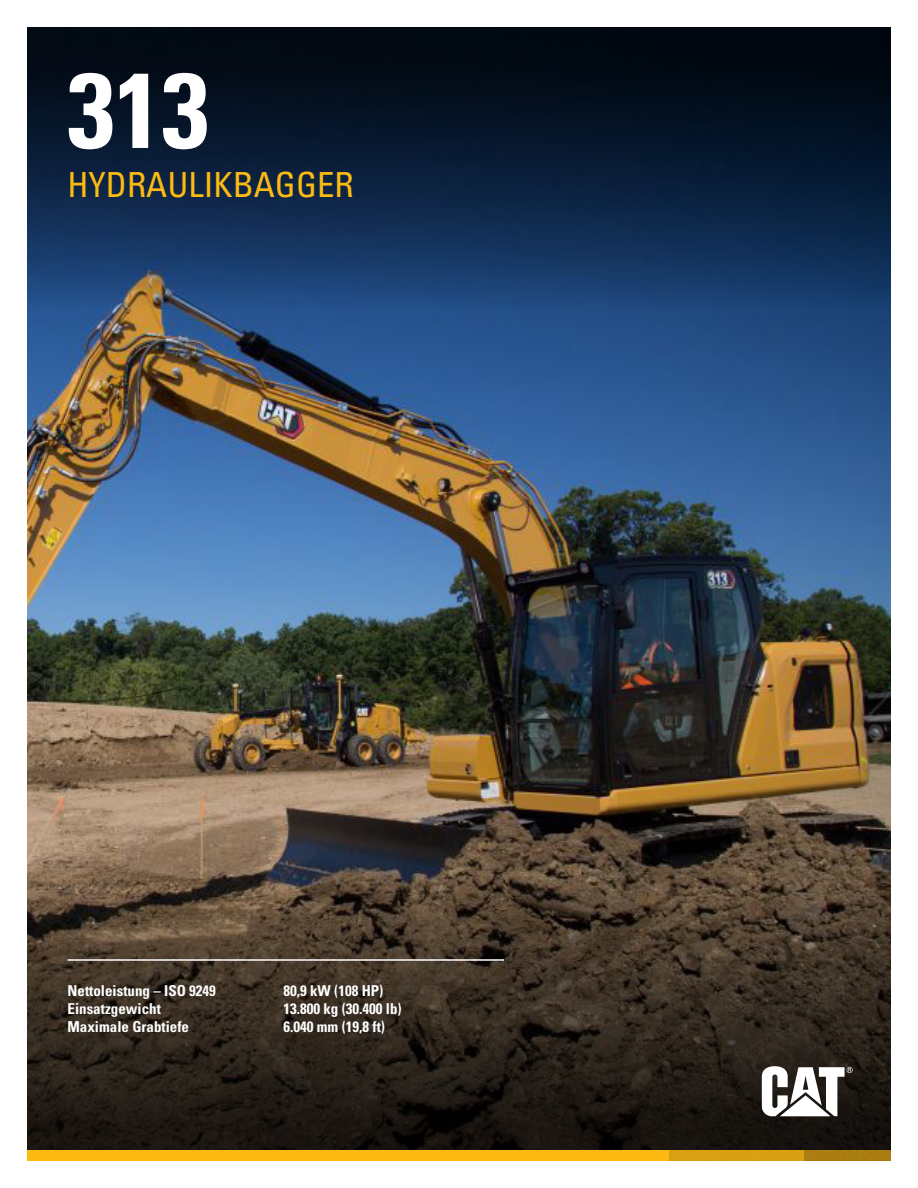
<style>
.page{position:relative;width:918px;height:1188px;background:#fff}
.page>*{position:absolute;margin:0;border:0;box-sizing:border-box;transform-origin:0 0}
.t1{font:106.2px "Univers LTCYR 67 Bold Cond";color:#fff}
.t2{font:condensed 34.5px "Univers LTCYR 57";color:#fcba13}
.t3{font:15px "Univers LTCYR 67 Bold Cond";color:#fff}
</style>
<div class="page">
<svg style="left:27px;top:743px;width:864px;height:408px;background:#4a3b2c"></svg>
<img style="left:27px;top:27px;width:864px;height:716px">
<div style="left:27px;top:1151px;width:641px;height:10px;background:#fcba13"></div>
<div style="left:667px;top:1151px;width:137px;height:10px;background:#d8a012"></div>
<div style="left:804px;top:1151px;width:87px;height:10px;background:#aa7e10"></div>
<svg style="left:762px;top:1066px;width:91px;height:50px"></svg>
<hr style="left:68px;top:959px;width:436px;height:2px;background:#fff">
<h1 class="t1" style="left:68px;top:45px;width:143px">313</h1>
<h2 class="t2" style="left:68px;top:163px;width:288px">HYDRAULIKBAGGER</h2>
<p class="t3" style="left:68px;top:981px;width:150px">Nettoleistung – ISO 9249</p>
<p class="t3" style="left:284px;top:981px;width:101px">80,9 kW (108 HP)</p>
<p class="t3" style="left:68px;top:999px;width:95px">Einsatzgewicht</p>
<p class="t3" style="left:284px;top:999px;width:120px">13.800 kg (30.400 lb)</p>
<p class="t3" style="left:68px;top:1017px;width:123px">Maximale Grabtiefe</p>
<p class="t3" style="left:284px;top:1017px;width:103px">6.040 mm (19,8 ft)</p>
</div>
